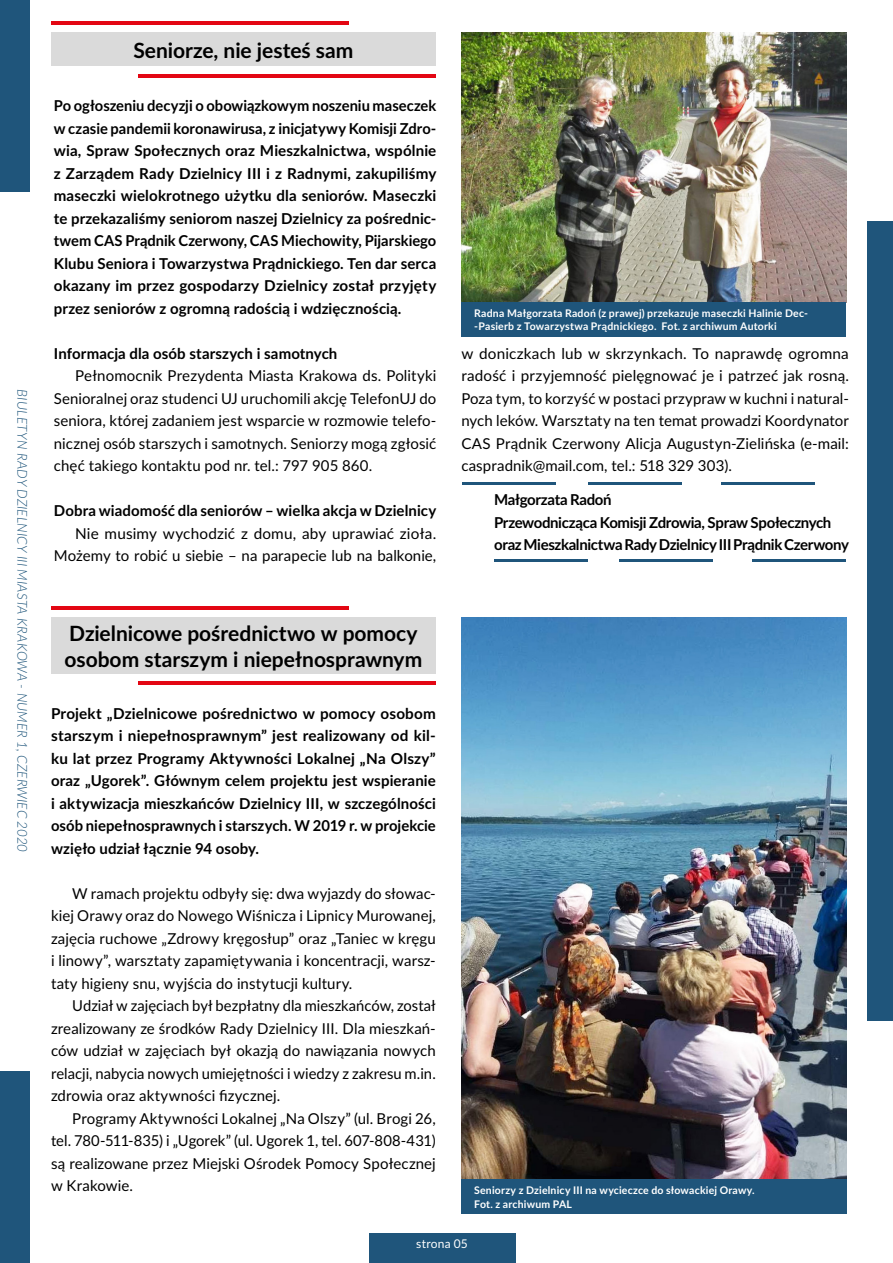
<style>
.page{position:relative;width:893px;height:1263px;background:#fff}
.page>*{position:absolute;margin:0;border:0;box-sizing:border-box;transform-origin:0 0}
.t1{font:700 21px/25.5px "Lato";color:#000}
.t2{font:15px/22.5px "Lato";letter-spacing:.005em;color:#000;text-align:justify}
.t3{font:700 15px/22.5px "Lato";color:#000;text-align:justify}
.t4{font:700 15px/22.5px "Lato";letter-spacing:-.025em;color:#000}
.t5{font:italic 300 13.5px "Lato";letter-spacing:.01em;color:#1f557b}
.t6{font:12px "Lato";letter-spacing:.015em;color:#fff}
.t7{font:700 10.5px/13.5px "Lato";letter-spacing:.02em;color:#fff}
</style>
<div class="page">
<div style="left:369px;top:1233px;width:147px;height:30px;background:#1f557b"></div>
<div style="left:0;top:1071px;width:30px;height:192px;background:#1f557b"></div>
<div style="left:0;top:0;width:30px;height:191px;background:#1f557b"></div>
<div style="left:867px;top:221px;width:26px;height:799px;background:#1f557b"></div>
<hr style="left:51px;top:21px;width:298px;height:4px;background:#e30613">
<hr style="left:138px;top:74px;width:298px;height:4px;background:#e30613">
<div style="left:51px;top:33px;width:385px;height:33px;background:#dadada"></div>
<hr style="left:51px;top:606px;width:298px;height:3px;background:#e30613">
<hr style="left:138px;top:682px;width:298px;height:3px;background:#e30613">
<div style="left:51px;top:618px;width:385px;height:56px;background:#dadada"></div>
<img style="left:461px;top:33px;width:385px;height:269px">
<hr style="left:462px;top:483px;width:94px;height:2px;background:#1f557b">
<hr style="left:588px;top:483px;width:93px;height:2px;background:#1f557b">
<hr style="left:721px;top:483px;width:93px;height:2px;background:#1f557b">
<hr style="left:494px;top:559px;width:94px;height:3px;background:#1f557b">
<hr style="left:620px;top:559px;width:93px;height:3px;background:#1f557b">
<hr style="left:752px;top:559px;width:94px;height:3px;background:#1f557b">
<div style="left:461px;top:302px;width:385px;height:34px;background:#1f557b"></div>
<img style="left:461px;top:618px;width:385px;height:562px">
<div style="left:461px;top:1180px;width:386px;height:34px;background:#1f557b"></div>
<p class="t5" style="left:32px;top:389px;width:464px;rotate:90deg">BIULETYN RADY DZIELNICY III MIASTA KRAKOWA - NUMER 1, CZERWIEC 2020</p>
<h1 class="t1" style="left:133px;top:37px;width:222px">Seniorze, nie jesteś sam</h1>
<p class="t3" style="left:54px;top:94px;width:384px">Po ogłoszeniu decyzji o obowiązkowym noszeniu maseczek w czasie pandemii koronawirusa, z inicjatywy Komisji Zdro&shy;wia, Spraw Społecznych oraz Mieszkalnictwa, wspólnie z Zarządem Rady Dzielnicy III i z Radnymi, zakupiliśmy maseczki wielokrotnego użytku dla seniorów. Maseczki te przekazaliśmy seniorom naszej Dzielnicy za pośrednic&shy;twem CAS Prądnik Czerwony, CAS Miechowity, Pijarskiego Klubu Seniora i Towarzystwa Prądnickiego. Ten dar serca okazany im przez gospodarzy Dzielnicy został przyjęty przez seniorów z ogromną radością i wdzięcznością.</p>
<p class="t3" style="left:54px;top:341px;width:285px">Informacja dla osób starszych i samotnych</p>
<p class="t2" style="left:54px;top:364px;width:384px;text-indent:21px">Pełnomocnik Prezydenta Miasta Krakowa ds. Polityki Senioralnej oraz studenci UJ uruchomili akcję TelefonUJ do seniora, której zadaniem jest wsparcie w rozmowie telefo&shy;nicznej osób starszych i samotnych. Seniorzy mogą zgłosić chęć takiego kontaktu pod nr. tel.: 797 905 860.</p>
<p class="t3" style="left:54px;top:499px;width:384px">Dobra wiadomość dla seniorów – wielka akcja w Dzielnicy</p>
<p class="t2" style="left:54px;top:521px;width:384px;text-align:right">Nie musimy wychodzić z domu, aby uprawiać zioła.<br>Możemy to robić u siebie – na parapecie lub na balkonie,</p>
<h1 class="t1" style="left:65px;top:620px;width:359px">Dzielnicowe pośrednictwo w pomocy osobom starszym i niepełnosprawnym</h1>
<p class="t3" style="left:51px;top:701px;width:386px">Projekt „Dzielnicowe pośrednictwo w pomocy osobom starszym i niepełnosprawnym” jest realizowany od kil&shy;ku lat przez Programy Aktywności Lokalnej „Na Olszy” oraz „Ugorek”. Głównym celem projektu jest wspieranie i aktywizacja mieszkańców Dzielnicy III, w szczególności osób niepełnosprawnych i starszych. W 2019 r. w projekcie wzięło udział łącznie 94 osoby.</p>
<p class="t2" style="left:51px;top:881px;width:386px;text-indent:21px">W ramach projektu odbyły się: dwa wyjazdy do słowac&shy;kiej Orawy oraz do Nowego Wiśnicza i Lipnicy Murowanej, zajęcia ruchowe „Zdrowy kręgosłup” oraz „Taniec w kręgu i linowy”, warsztaty zapamiętywania i koncentracji, warsz&shy;taty higieny snu, wyjścia do instytucji kultury.</p>
<p class="t2" style="left:51px;top:994px;width:386px;text-indent:21px">Udział w zajęciach był bezpłatny dla mieszkańców, został zrealizowany ze środków Rady Dzielnicy III. Dla mieszkań&shy;ców udział w zajęciach był okazją do nawiązania nowych relacji, nabycia nowych umiejętności i wiedzy z zakresu m.in. zdrowia oraz aktywności fizycznej.</p>
<p class="t2" style="left:51px;top:1106px;width:386px;text-indent:21px">Programy Aktywności Lokalnej „Na Olszy” (ul. Brogi 26, tel. 780-511-835) i „Ugorek” (ul. Ugorek 1, tel. 607-808-431) są realizowane przez Miejski Ośrodek Pomocy Społecznej w Krakowie.</p>
<p class="t7" style="left:474px;top:306px;width:335px">Radna Małgorzata Radoń (z prawej) przekazuje maseczki Halinie Dec--Pasierb z Towarzystwa Prądnickiego. Fot. z archiwum Autorki</p>
<p class="t2" style="left:461px;top:341px;width:389px">w doniczkach lub w skrzynkach. To naprawdę ogromna radość i przyjemność pielęgnować je i patrzeć jak rosną.<br>Poza tym, to korzyść w postaci przypraw w kuchni i natural&shy;nych leków. Warsztaty na ten temat prowadzi Koordynator CAS Prądnik Czerwony Alicja Augustyn-Zielińska (e-mail: caspradnik@mail.com, tel.: 518 329 303).</p>
<p class="t4" style="left:494px;top:488px;width:356px">Małgorzata Radoń<br>Przewodnicząca Komisji Zdrowia, Spraw Społecznych oraz Mieszkalnictwa Rady Dzielnicy III Prądnik Czerwony</p>
<p class="t7" style="left:474px;top:1183px;width:282px">Seniorzy z Dzielnicy III na wycieczce do słowackiej Orawy.<br>Fot. z archiwum PAL</p>
<p class="t6" style="left:416px;top:1235px;width:53px">strona 05</p>
</div>
